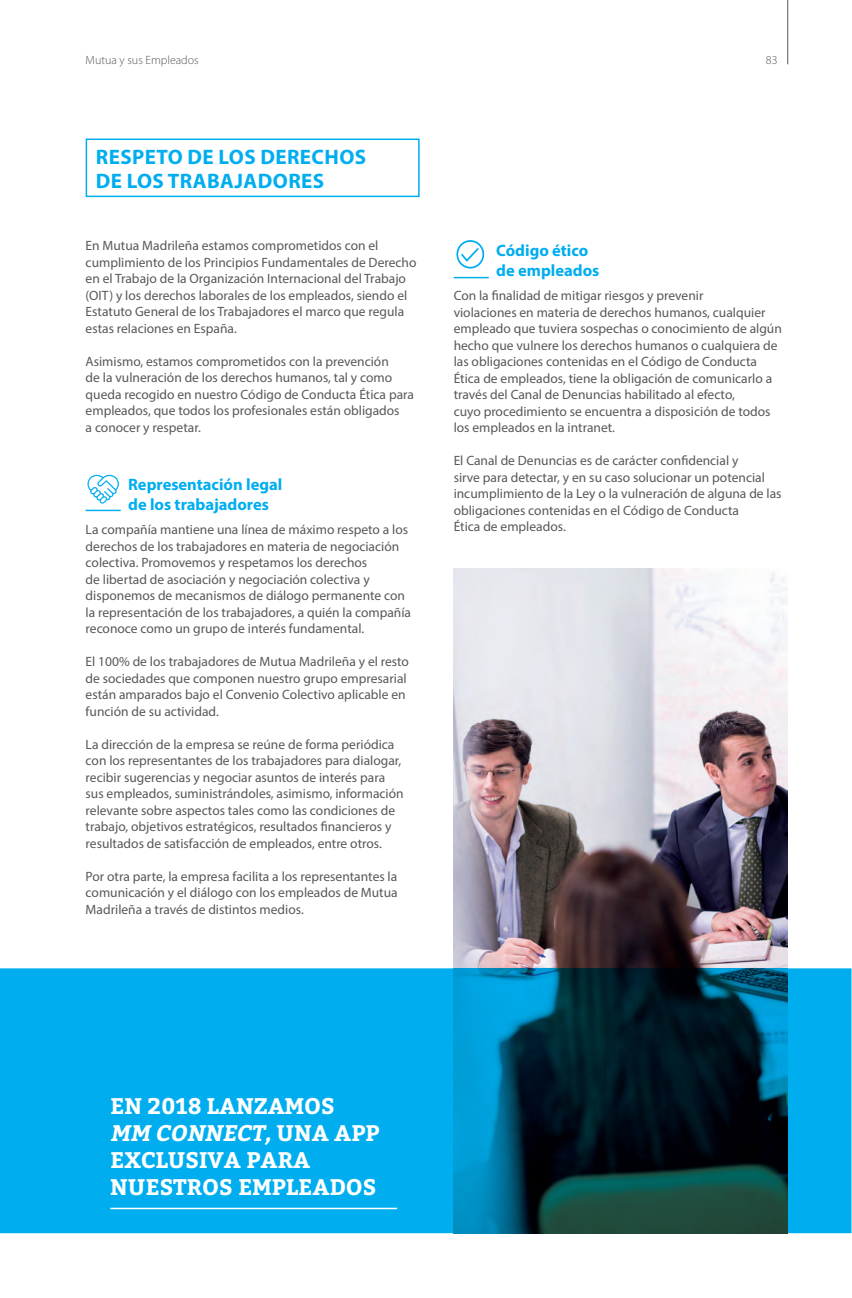
<style>
.page{position:relative;width:852px;height:1298px;background:#fff}
.page>*{position:absolute;margin:0;border:0;box-sizing:border-box;transform-origin:0 0}
.t1{font:700 22.5px/27px "Bitter";color:#fff}
.t2{font:700 21px/24px "Myriad Pro";letter-spacing:.02em;color:#00aeef}
.t3{font:700 16.5px/19.5px "Myriad Pro";color:#00aeef}
.t4{font:13.5px/16.5px "Myriad Pro";color:#57585a}
.t5{font:300 12px "Myriad Pro";color:#57585a}
.s1{font-style:italic}
</style>
<div class="page">
<hr style="left:787px;top:0;width:1px;height:64px;background:#57585a">
<img style="left:453px;top:568px;width:334px;height:400px">
<svg style="left:0;top:968px;width:851px;height:265px;background:#0281b0"></svg>
<hr style="left:110px;top:1208px;width:287px;height:1px;background:#fff">
<div style="left:86px;top:139px;width:333px;height:58px;border:2px solid #00aeef"></div>
<svg style="left:87px;top:474px;width:32px;height:30px"></svg>
<svg style="left:456px;top:240px;width:28px;height:29px"></svg>
<hr style="left:453px;top:277px;width:35px;height:1px;background:#00aeef">
<hr style="left:86px;top:510px;width:35px;height:1px;background:#00aeef">
<p class="t5" style="left:86px;top:54px;width:115px">Mutua y sus Empleados</p>
<p class="t5" style="left:765px;top:54px;width:13px">83</p>
<h2 class="t2" style="left:96px;top:144px;width:272px">RESPETO DE LOS DERECHOS<br>DE LOS TRABAJADORES</h2>
<p class="t4" style="left:86px;top:237px;width:332px">En Mutua Madrileña estamos comprometidos con el cumplimiento de los Principios Fundamentales de Derecho en el Trabajo de la Organización Internacional del Trabajo (OIT) y los derechos laborales de los empleados, siendo el Estatuto General de los Trabajadores el marco que regula estas relaciones en España.</p>
<p class="t4" style="left:86px;top:353px;width:330px">Asimismo, estamos comprometidos con la prevención<br>de la vulneración de los derechos humanos, tal y como queda recogido en nuestro Código de Conducta Ética para empleados, que todos los profesionales están obligados<br>a conocer y respetar.</p>
<p class="t3" style="left:128px;top:475px;width:156px">Representación legal de los trabajadores</p>
<p class="t4" style="left:86px;top:521px;width:327px">La compañía mantiene una línea de máximo respeto a los derechos de los trabajadores en materia de negociación colectiva. Promovemos y respetamos los derechos<br>de libertad de asociación y negociación colectiva y disponemos de mecanismos de diálogo permanente con la representación de los trabajadores, a quién la compañía reconoce como un grupo de interés fundamental.</p>
<p class="t4" style="left:86px;top:653px;width:325px">El 100% de los trabajadores de Mutua Madrileña y el resto de sociedades que componen nuestro grupo empresarial están amparados bajo el Convenio Colectivo aplicable en función de su actividad.</p>
<p class="t4" style="left:86px;top:736px;width:319px">La dirección de la empresa se reúne de forma periódica con los representantes de los trabajadores para dialogar, recibir sugerencias y negociar asuntos de interés para sus empleados, suministrándoles, asimismo, información relevante sobre aspectos tales como las condiciones de trabajo, objetivos estratégicos, resultados nancieros y resultados de satisfacción de empleados, entre otros.</p>
<p class="t4" style="left:86px;top:868px;width:313px;text-align:justify">Por otra parte, la empresa facilita a los representantes la comunicación y el diálogo con los empleados de Mutua Madrileña a través de distintos medios.</p>
<p class="t3" style="left:496px;top:240px;width:105px">Código ético de empleados</p>
<p class="t4" style="left:453px;top:287px;width:330px">Con la nalidad de mitigar riesgos y prevenir<br>violaciones en materia de derechos humanos, cualquier empleado que tuviera sospechas o conocimiento de algún hecho que vulnere los derechos humanos o cualquiera de las obligaciones contenidas en el Código de Conducta Ética de empleados, tiene la obligación de comunicarlo a través del Canal de Denuncias habilitado al efecto,<br>cuyo procedimiento se encuentra a disposición de todos los empleados en la intranet.</p>
<p class="t4" style="left:453px;top:452px;width:329px">El Canal de Denuncias es de carácter confidencial y<br>sirve para detectar, y en su caso solucionar un potencial incumplimiento de la Ley o la vulneración de alguna de las obligaciones contenidas en el Código de Conducta<br>Ética de empleados.</p>
<h1 class="t1" style="left:110px;top:1093px;width:271px">EN 2018 LANZAMOS<br><span class="s1">MM CONNECT,</span>U N A A P P<br>EXCLUSIVA PARA<br>NUESTROS EMPLEADOS</h1>
</div>
